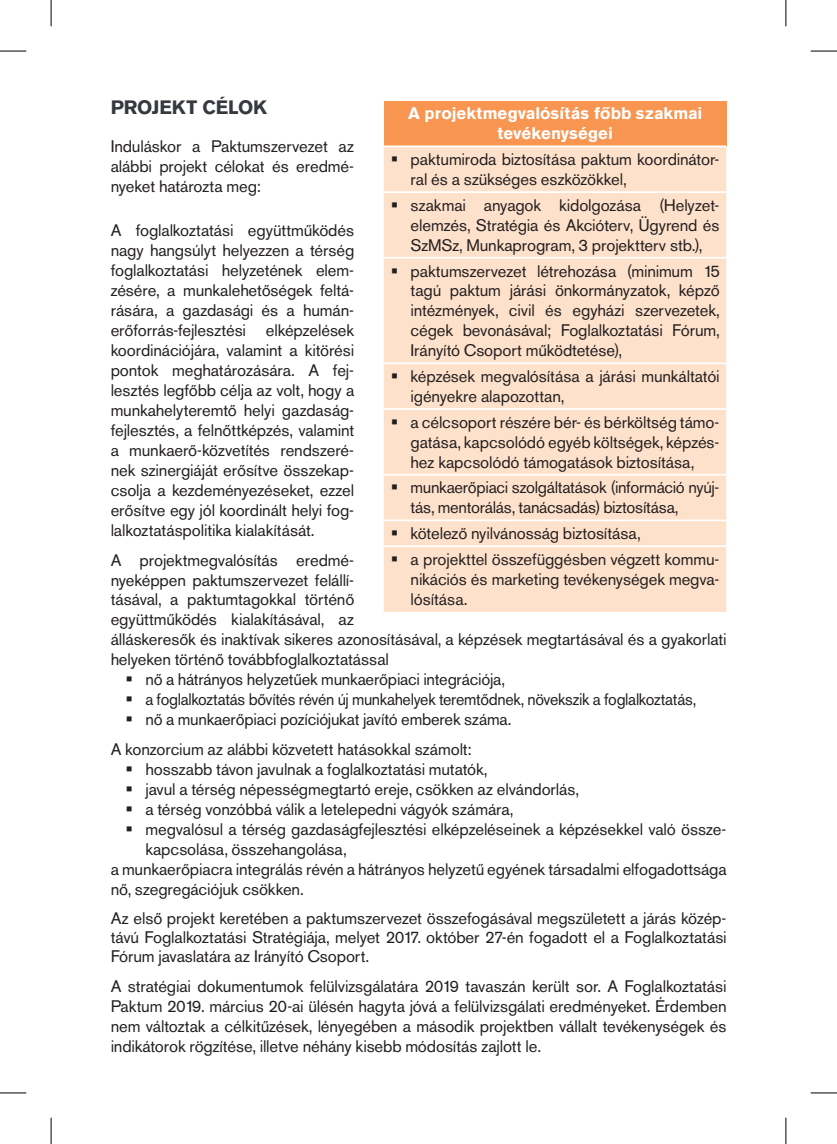
<style>
.page{position:relative;width:837px;height:1144px;background:#fff}
.page>*{position:absolute;margin:0;border:0;box-sizing:border-box;transform-origin:0 0}
.t1{font:700 19.25px "Akzidenz Grotesk PFL";letter-spacing:.01em;color:#363a3e}
.t2{font:16.62px/19.9px "Akzidenz Grotesk PFL";letter-spacing:.01em;color:#231f20;text-align:justify}
.t3{font:16.62px "Akzidenz Grotesk PFL";letter-spacing:.01em;color:#231f20;scale:.96 1}
.t4{font:700 16.62px/19.9px "Akzidenz Grotesk PFL";letter-spacing:.005em;color:#fff;text-align:center}
</style>
<div class="page">
<div style="left:383px;top:101px;width:343px;height:45px;background:#f79551"></div>
<div style="left:383px;top:147px;width:343px;height:465px;background:#fee1ca"></div>
<hr style="left:383px;top:145px;width:343px;height:2px;background:#fff">
<hr style="left:383px;top:191px;width:343px;height:2px;background:#fff">
<hr style="left:383px;top:257px;width:343px;height:2px;background:#fff">
<hr style="left:383px;top:362px;width:343px;height:2px;background:#fff">
<hr style="left:383px;top:408px;width:343px;height:2px;background:#fff">
<hr style="left:383px;top:474px;width:343px;height:2px;background:#fff">
<hr style="left:383px;top:519px;width:343px;height:2px;background:#fff">
<hr style="left:383px;top:545px;width:343px;height:2px;background:#fff">
<svg style="left:0;top:51px;width:26px;height:1px"></svg>
<svg style="left:810px;top:51px;width:26px;height:1px"></svg>
<svg style="left:0;top:1092px;width:26px;height:1px"></svg>
<svg style="left:810px;top:1092px;width:26px;height:1px"></svg>
<svg style="left:51px;top:0;width:1px;height:26px"></svg>
<svg style="left:51px;top:1118px;width:1px;height:26px"></svg>
<svg style="left:785px;top:0;width:1px;height:26px"></svg>
<svg style="left:785px;top:1118px;width:1px;height:26px"></svg>
<svg style="left:398px;top:165px;width:17px;height:1px"></svg>
<svg style="left:398px;top:211px;width:17px;height:1px"></svg>
<svg style="left:398px;top:276px;width:17px;height:1px"></svg>
<svg style="left:398px;top:382px;width:17px;height:1px"></svg>
<svg style="left:398px;top:428px;width:17px;height:1px"></svg>
<svg style="left:398px;top:493px;width:16px;height:1px"></svg>
<svg style="left:398px;top:539px;width:17px;height:1px"></svg>
<svg style="left:398px;top:565px;width:17px;height:1px"></svg>
<p class="t1" style="left:111px;top:96px;width:158px">PROJEKT CÉLOK</p>
<p class="t2" style="left:111px;top:136px;width:245px">Induláskor a Paktumszervezet az alábbi projekt célokat és eredmé&shy;nyeket határozta meg:</p>
<p class="t2" style="left:111px;top:221px;width:245px">A foglalkoztatási együttműködés nagy hangsúlyt helyezzen a térség foglalkoztatási helyzetének elem&shy;zésére, a munkalehetőségek feltá&shy;rására, a gazdasági és a humán&shy;erőforrás-fejlesztési elképzelések koordinációjára, valamint a kitörési pontok meghatározására. A fej&shy;lesztés legfőbb célja az volt, hogy a munkahelyteremtő helyi gazdaság&shy;fejlesztés, a felnőttképzés, valamint a munkaerő-közvetítés rendszeré&shy;nek szinergiáját erősítve összekap&shy;csolja a kezdeményezéseket, ezzel erősítve egy jól koordinált helyi fog&shy;lalkoztatáspolitika kialakítását.</p>
<p class="t2" style="left:111px;top:550px;width:617px;text-align:left">A projektmegvalósítás eredmé-<br>nyeképpen paktumszervezet felállí-<br>tásával, a paktumtagokkal történő<br>együttműködés kialakításával, az<br>álláskeresők és inaktívak sikeres azonosításával, a képzések megtartásával és a gyakorlati helyeken történő továbbfoglalkoztatással</p>
<p class="t2" style="left:125px;top:669px;width:380px">▪ nő a hátrányos helyzetűek munkaerőpiaci integrációja,</p>
<p class="t3" style="left:125px;top:689px;width:595px">▪ a foglalkoztatás bővítés révén új munkahelyek teremtődnek, növekszik a foglalkoztatás,</p>
<p class="t2" style="left:111px;top:704px;width:401px;line-height:29.9px;text-indent:15px">▪ nő a munkaerőpiaci pozíciójukat javító emberek száma.<br>A konzorcium az alábbi közvetett hatásokkal számolt:</p>
<p class="t2" style="left:125px;top:759px;width:363px">▪ hosszabb távon javulnak a foglalkoztatási mutatók,</p>
<p class="t2" style="left:125px;top:779px;width:454px">▪ javul a térség népességmegtartó ereje, csökken az elvándorlás,</p>
<p class="t2" style="left:125px;top:799px;width:389px">▪ a térség vonzóbbá válik a letelepedni vágyók számára,</p>
<p class="t2" style="left:125px;top:819px;width:602px">▪ megvalósul a térség gazdaságfejlesztési elképzeléseinek a képzésekkel való össze-</p>
<p class="t2" style="left:145px;top:839px;width:202px">kapcsolása, összehangolása,</p>
<p class="t2" style="left:111px;top:859px;width:617px">a munkaerőpiacra integrálás révén a hátrányos helyzetű egyének társadalmi elfogadottsága</p>
<p class="t2" style="left:111px;top:879px;width:194px">nő, szegregációjuk csökken.</p>
<p class="t2" style="left:111px;top:908px;width:617px;line-height:19.1px">Az első projekt keretében a paktumszervezet összefogásával megszületett a járás közép&shy;távú Foglalkoztatási Stratégiája, melyet 2017. október 27-én fogadott el a Foglalkoztatási Fórum javaslatára az Irányító Csoport.</p>
<p class="t2" style="left:111px;top:976px;width:617px">A stratégiai dokumentumok felülvizsgálatára 2019 tavaszán került sor. A Foglalkoztatási Paktum 2019. március 20-ai ülésén hagyta jóvá a felülvizsgálati eredményeket. Érdemben nem változtak a célkitűzések, lényegében a második projektben vállalt tevékenységek és indikátorok rögzítése, illetve néhány kisebb módosítás zajlott le.</p>
<p class="t4" style="left:408px;top:104px;width:295px">A projektmegvalósítás főbb szakmai tevékenységei</p>
<p class="t2" style="left:410px;top:149px;width:310px;text-indent:-20px">▪ paktumiroda biztosítása paktum koordinátor&shy;ral és a szükséges eszközökkel,</p>
<p class="t2" style="left:410px;top:195px;width:310px;text-indent:-20px">▪ szakmai anyagok kidolgozása (Helyzet&shy;elemzés, Stratégia és Akcióterv, Ügyrend és SzMSz, Munkaprogram, 3 projektterv stb.),</p>
<p class="t2" style="left:410px;top:261px;width:310px;text-indent:-20px">▪ paktumszervezet létrehozása (minimum 15 tagú paktum járási önkormányzatok, képző intézmények, civil és egyházi szervezetek, cégek bevonásával; Foglalkoztatási Fórum, Irányító Csoport működtetése),</p>
<p class="t2" style="left:410px;top:366px;width:310px;text-indent:-20px">▪ képzések megvalósítása a járási munkáltatói igényekre alapozottan,</p>
<p class="t2" style="left:410px;top:412px;width:310px;text-indent:-20px">▪ a célcsoport részére bér- és bérköltség támo&shy;gatása, kapcsolódó egyéb költségek, képzés&shy;hez kapcsolódó támogatások biztosítása,</p>
<p class="t2" style="left:410px;top:478px;width:310px;text-indent:-20px">▪ munkaerőpiaci szolgáltatások (információ nyúj&shy;tás, mentorálás, tanácsadás) biztosítása,</p>
<p class="t2" style="left:390px;top:523px;width:251px">▪ kötelező nyilvánosság biztosítása,</p>
<p class="t2" style="left:410px;top:549px;width:310px;text-indent:-20px">▪ a projekttel összefüggésben végzett kommu&shy;nikációs és marketing tevékenységek megva&shy;lósítása.</p>
</div>
